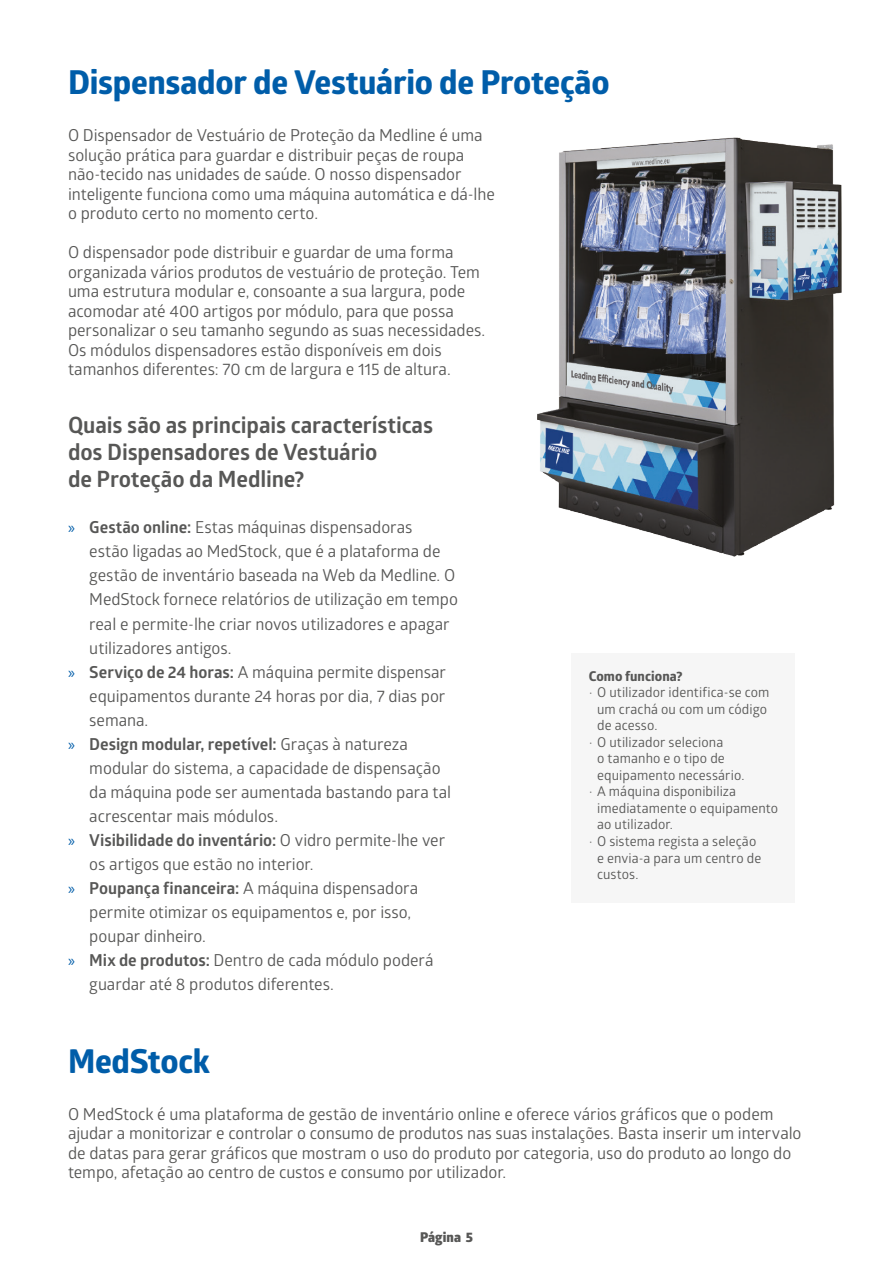
<style>
.page{position:relative;width:893px;height:1263px;background:#fff}
.page>*{position:absolute;margin:0;border:0;box-sizing:border-box;transform-origin:0 0}
.t1{font:700 33px "Globerx";letter-spacing:-.01em;color:#005da9}
.MEDLINE_-_Body_-_bul{font:700 22.5px/27px "Glober";letter-spacing:-.005em;color:#575756}
.t2{font:16.5px/24px "Glober";letter-spacing:-.005em;color:#575756}
.t3{font:13.5px/16.5px "Glober";letter-spacing:.005em;color:#575756}
.t4{font:700 13.5px "Globerx";letter-spacing:.01em;color:#575756}
.t5{font:800 13.5px "Glober";letter-spacing:.005em;color:#575756}
.s1{font-family:"Myriad Pro";color:#005da9}
.s2{font-weight:700}
.s3{font-style:inherit}
</style>
<div class="page">
<img style="left:537px;top:137px;width:305px;height:420px">
<div style="left:571px;top:653px;width:223px;height:249px;background:#f6f6f6"></div>
<p class="t1" style="left:68px;top:59px;width:543px">Dispensador de Vestuário de Proteção</p>
<p class="t2" style="left:68px;top:125px;width:428px;line-height:19.5px">O Dispensador de Vestuário de Proteção da Medline é uma solução prática para guardar e distribuir peças de roupa não-tecido nas unidades de saúde. O nosso dispensador inteligente funciona como uma máquina automática e dá-lhe o produto certo no momento certo.</p>
<p class="t2" style="left:68px;top:242px;width:419px;line-height:19.5px">O dispensador pode distribuir e guardar de uma forma organizada vários produtos de vestuário de proteção. Tem uma estrutura modular e, consoante a sua largura, pode acomodar até 400 artigos por módulo, para que possa personalizar o seu tamanho segundo as suas necessidades.<br>Os módulos dispensadores estão disponíveis em dois tamanhos diferentes: 70 cm de largura e 115 de altura.</p>
<p class="MEDLINE_-_Body_-_bul" style="left:68px;top:411px;width:367px">Quais são as principais características dos Dispensadores de Vestuário<br>de Proteção da Medline?</p>
<p class="t2" style="left:89px;top:515px;width:370px;text-indent:-21px"><span class="s1">»</span> <span class="s2">Gestão online:</span> Estas máquinas dispensadoras<br>estão ligadas ao MedStock, que é a plataforma de gestão de inventário baseada na Web da Medline. O MedStock fornece relatórios de utilização em tempo real e permite-lhe criar novos utilizadores e apagar utilizadores antigos.</p>
<p class="t2" style="left:89px;top:659px;width:358px;text-align:justify;text-indent:-21px"><span class="s1">»</span> <span class="s2">Serviço de 24 horas:</span> A máquina permite dispensar equipamentos durante 24 horas por dia, 7 dias por semana.</p>
<p class="t2" style="left:89px;top:731px;width:363px;text-indent:-21px"><span class="s1">»</span> <span class="s2">Design modular, repetível:</span> Graças à natureza modular do sistema, a capacidade de dispensação da máquina pode ser aumentada bastando para tal acrescentar mais módulos.</p>
<p class="t2" style="left:89px;top:827px;width:357px;text-indent:-21px"><span class="s1">»</span> <span class="s2">Visibilidade do inventário:</span> O vidro permite-lhe ver os artigos que estão no interior.</p>
<p class="t2" style="left:89px;top:875px;width:330px;text-indent:-21px"><span class="s1">»</span> <span class="s2">Poupança financeira:</span> A máquina dispensadora permite otimizar os equipamentos e, por isso, poupar dinheiro.</p>
<p class="t2" style="left:89px;top:947px;width:346px;text-indent:-21px"><span class="s1">»</span> <span class="s2">Mix de produtos:</span> Dentro de cada módulo poderá guardar até 8 produtos diferentes.</p>
<p class="t1" style="left:68px;top:1037px;width:144px">MedStock</p>
<p class="t4" style="left:589px;top:666px;width:96px">Como funciona?</p>
<p class="t3" style="left:597px;top:684px;width:174px;text-indent:-9px"><span class="s3">•</span> O utilizador identifica-se com um crachá ou com um código de acesso.</p>
<p class="t3" style="left:597px;top:733px;width:149px;text-indent:-9px"><span class="s3">•</span> O utilizador seleciona<br>o tamanho e o tipo de equipamento necessário.</p>
<p class="t3" style="left:597px;top:783px;width:182px;text-indent:-9px"><span class="s3">•</span> A máquina disponibiliza imediatamente o equipamento ao utilizador.</p>
<p class="t3" style="left:597px;top:832px;width:166px;text-indent:-9px"><span class="s3">•</span> O sistema regista a seleção e envia-a para um centro de custos.</p>
<p class="t2" style="left:68px;top:1103px;width:735px;line-height:19.5px">O MedStock é uma plataforma de gestão de inventário online e oferece vários gráficos que o podem ajudar a monitorizar e controlar o consumo de produtos nas suas instalações. Basta inserir um intervalo de datas para gerar gráficos que mostram o uso do produto por categoria, uso do produto ao longo do tempo, afetação ao centro de custos e consumo por utilizador.</p>
<p class="t5" style="left:420px;top:1227px;width:54px">Página 5</p>
</div>
